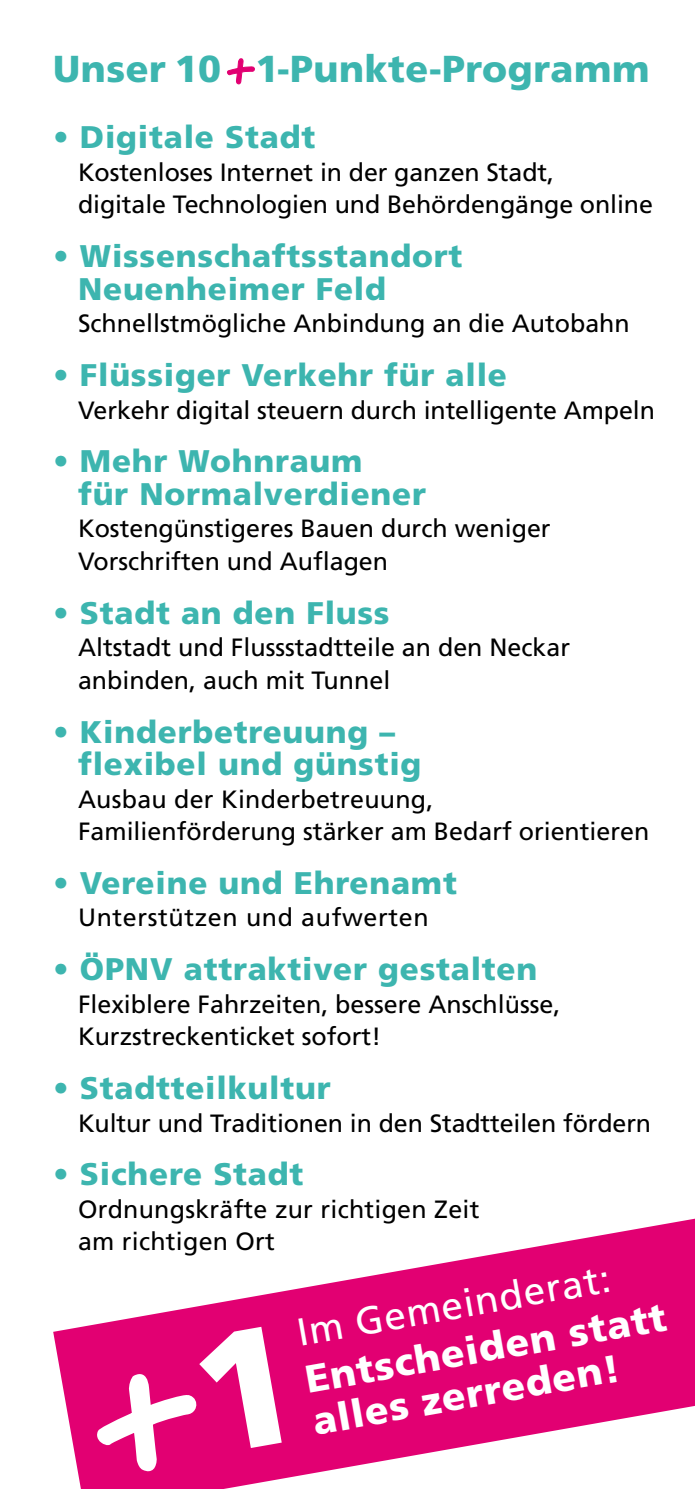
<style>
.page{position:relative;width:695px;height:1489px;background:#fff}
.page>*{position:absolute;margin:0;border:0;box-sizing:border-box;transform-origin:0 0}
.t1{font:900 38.75px "Frutiger";color:#fff}
.t2{font:38.75px "Frutiger";color:#fff}
.t3{font:900 37.5px "Frutiger";letter-spacing:.015em;color:#3db5af}
.t4{font:900 31.25px/32.5px "Frutiger";letter-spacing:.025em;color:#3db5af}
.t5{font:25px/32.5px "Frutiger";color:#000}
.t6{font:25px "Frutiger";letter-spacing:.025em;color:#000}
.s1{color:#fff}
</style>
<div class="page">
<svg style="left:227px;top:58px;width:28px;height:27px"></svg>
<svg style="left:53px;top:1218px;width:641px;height:270px;fill:#e20072"></svg>
<svg style="left:95px;top:1326px;width:187px;height:147px;background:#e51f83"></svg>
<h2 class="t3" style="left:53px;top:47px;width:598px">Unser 10 <span class="s1">+</span> 1-Punkte-Programm</h2>
<p class="t4" style="left:53px;top:121px;width:263px">• Digitale Stadt</p>
<p class="t5" style="left:78px;top:156px;width:576px">Kostenloses Internet in der ganzen Stadt,<br>digitale Technologien und Behördengänge online</p>
<p class="t4" style="left:78px;top:239px;width:385px;text-indent:-25px">• Wissenschaftsstandort<br>Neuenheimer Feld</p>
<p class="t5" style="left:78px;top:307px;width:553px">Schnellstmögliche Anbindung an die Autobahn</p>
<p class="t4" style="left:53px;top:358px;width:455px">• Flüssiger Verkehr für alle</p>
<p class="t5" style="left:78px;top:393px;width:578px">Verkehr digital steuern durch intelligente Ampeln</p>
<p class="t4" style="left:78px;top:444px;width:349px;text-indent:-25px">• Mehr Wohnraum<br>für Normalverdiener</p>
<p class="t5" style="left:78px;top:512px;width:474px">Kostengünstigeres Bauen durch weniger<br>Vorschriften und Auflagen</p>
<p class="t4" style="left:53px;top:596px;width:338px">• Stadt an den Fluss</p>
<p class="t5" style="left:78px;top:631px;width:493px">Altstadt und Flussstadtteile an den Neckar anbinden, auch mit Tunnel</p>
<p class="t4" style="left:78px;top:714px;width:345px;text-indent:-25px">• Kinderbetreuung – flexibel und günstig</p>
<p class="t5" style="left:78px;top:782px;width:573px">Ausbau der Kinderbetreuung,<br>Familienförderung stärker am Bedarf orientieren</p>
<p class="t4" style="left:53px;top:866px;width:405px">• Vereine und Ehrenamt</p>
<p class="t6" style="left:78px;top:903px;width:352px">Unterstützen und aufwerten</p>
<p class="t4" style="left:53px;top:952px;width:485px">• ÖPNV attraktiver gestalten</p>
<p class="t5" style="left:78px;top:987px;width:484px">Flexiblere Fahrzeiten, bessere Anschlüsse,<br>Kurzstreckenticket sofort!</p>
<p class="t4" style="left:53px;top:1071px;width:279px">• Stadtteilkultur</p>
<p class="t5" style="left:78px;top:1106px;width:574px">Kultur und Traditionen in den Stadtteilen fördern</p>
<p class="t4" style="left:53px;top:1157px;width:252px">• Sichere Stadt</p>
<p class="t5" style="left:78px;top:1192px;width:403px">Ordnungskräfte zur richtigen Zeit am richtigen Ort</p>
<h1 class="t2" style="left:293px;top:1310px;width:319px;rotate:-10deg">Im Gemeinderat:</h1>
<h1 class="t1" style="left:302px;top:1356px;width:367px;rotate:-10deg">Entscheiden statt</h1>
<h1 class="t1" style="left:309px;top:1398px;width:313px;rotate:-10deg">alles zerreden!</h1>
</div>
